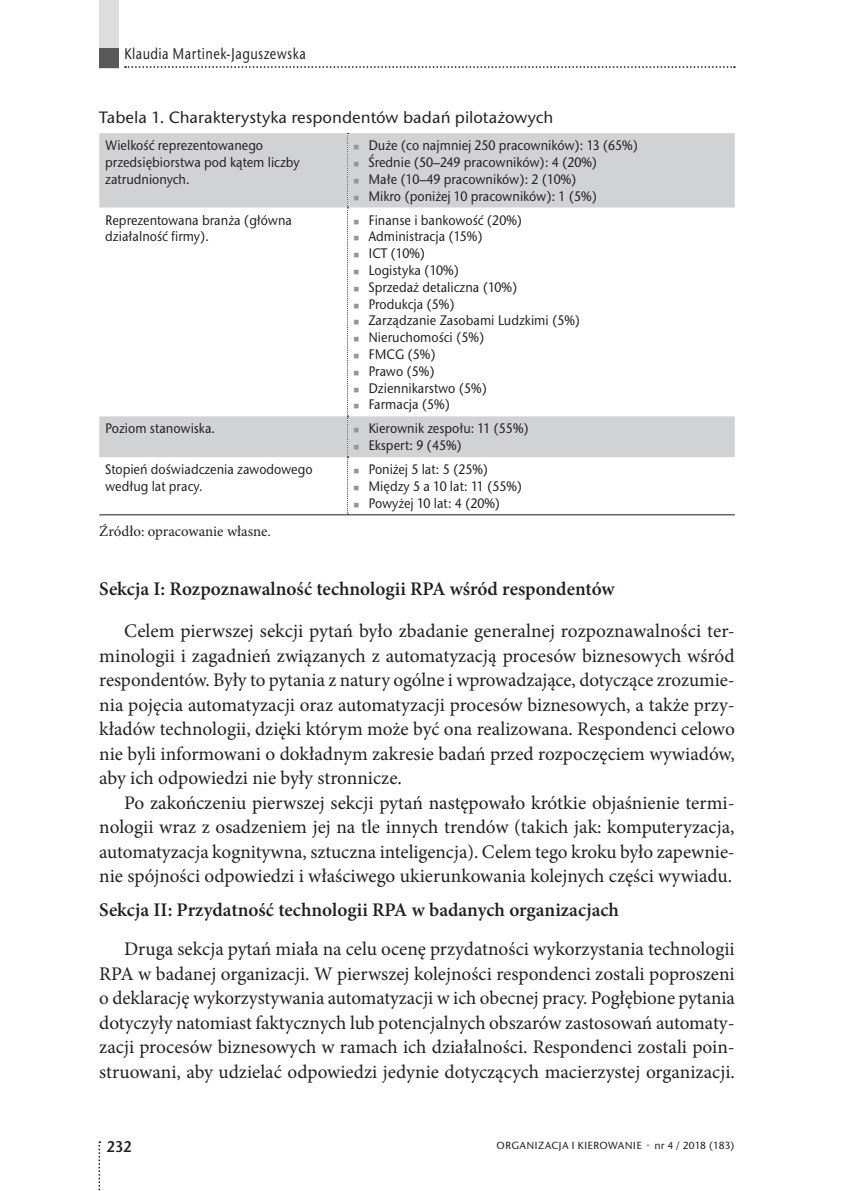
<style>
.page{position:relative;width:844px;height:1191px;background:#fff}
.page>*{position:absolute;margin:0;border:0;box-sizing:border-box;transform-origin:0 0}
.t1{font:19.25px/24.5px "Minion Pro";color:#231f20;text-align:justify}
.t2{font:600 19.25px "Minion Pro";color:#231f20}
.t3{font:500 16.62px "Stone Sans Itc TOT";color:#231f20}
.t4{font:500 15.75px "Stone Sans Itc TOT";letter-spacing:.03em;color:#231f20;scale:.8 1}
.t5{font:15.75px "Stone Sans Itc TOT Semi";color:#231f20;scale:.9 1}
.t6{font:14.88px "Minion Pro";color:#231f20}
.t7{font:500 14px/16.8px "Stone Sans Itc TOT";color:#231f20;scale:.9 1}
.t8{font:500 10.5px "Stone Sans Itc TOT";letter-spacing:.02em;color:#231f20}
.s1{color:#bcbdc0}
</style>
<div class="page">
<svg style="left:98px;top:1141px;width:2px;height:50px"></svg>
<svg style="left:125px;top:66px;width:609px;height:2px"></svg>
<div style="left:99px;top:0;width:20px;height:68px;background:#dcdddf"></div>
<div style="left:99px;top:48px;width:20px;height:20px;background:#57585a"></div>
<svg style="left:99px;top:133px;width:635px;height:324px"></svg>
<svg style="left:347px;top:133px;width:1px;height:381px"></svg>
<hr style="left:99px;top:514px;width:248px;height:1px;background:#231f20">
<hr style="left:347px;top:514px;width:387px;height:1px;background:#231f20">
<svg style="left:354px;top:145px;width:4px;height:5px"></svg>
<svg style="left:354px;top:162px;width:4px;height:4px"></svg>
<svg style="left:354px;top:179px;width:4px;height:4px"></svg>
<svg style="left:354px;top:195px;width:4px;height:5px"></svg>
<svg style="left:354px;top:219px;width:4px;height:5px"></svg>
<svg style="left:354px;top:236px;width:4px;height:5px"></svg>
<svg style="left:354px;top:253px;width:4px;height:5px"></svg>
<svg style="left:354px;top:270px;width:4px;height:4px"></svg>
<svg style="left:354px;top:287px;width:4px;height:4px"></svg>
<svg style="left:354px;top:303px;width:4px;height:5px"></svg>
<svg style="left:354px;top:320px;width:4px;height:5px"></svg>
<svg style="left:354px;top:337px;width:4px;height:5px"></svg>
<svg style="left:354px;top:354px;width:4px;height:4px"></svg>
<svg style="left:354px;top:371px;width:4px;height:4px"></svg>
<svg style="left:354px;top:387px;width:4px;height:5px"></svg>
<svg style="left:354px;top:404px;width:4px;height:5px"></svg>
<svg style="left:354px;top:428px;width:4px;height:5px"></svg>
<svg style="left:354px;top:445px;width:4px;height:5px"></svg>
<p class="t4" style="left:124px;top:45px;width:229px">Klaudia Martinek-Jaguszewska</p>
<p class="t3" style="left:99px;top:107px;width:455px">Tabela 1. Charakterystyka respondentów badań pilotażowych</p>
<p class="t7" style="left:105px;top:137px;width:217px">Wielkość reprezentowanego przedsiębiorstwa pod kątem liczby zatrudnionych.</p>
<p class="t7" style="left:368px;top:137px;width:301px">Duże (co najmniej 250 pracowników): 13 (65%)<br>Średnie (50–249 pracowników): 4 (20%)<br>Małe (10–49 pracowników): 2 (10%)<br>Mikro (poniżej 10 pracowników): 1 (5%)</p>
<p class="t7" style="left:105px;top:212px;width:209px">Reprezentowana branża (główna działalność firmy).</p>
<p class="t7" style="left:368px;top:212px;width:237px">Finanse i bankowość (20%)<br>Administracja (15%)<br>ICT (10%)<br>Logistyka (10%)<br>Sprzedaż detaliczna (10%)<br>Produkcja (5%)<br>Zarządzanie Zasobami Ludzkimi (5%)<br>Nieruchomości (5%)<br>FMCG (5%)<br>Prawo (5%)<br>Dziennikarstwo (5%)<br>Farmacja (5%)</p>
<p class="t7" style="left:105px;top:420px;width:123px">Poziom stanowiska.</p>
<p class="t7" style="left:368px;top:420px;width:180px">Kierownik zespołu: 11 (55%)<br>Ekspert: 9 (45%)</p>
<p class="t7" style="left:105px;top:461px;width:232px">Stopień doświadczenia zawodowego według lat pracy.</p>
<p class="t7" style="left:368px;top:461px;width:172px">Poniżej 5 lat: 5 (25%)<br>Między 5 a 10 lat: 11 (55%)<br>Powyżej 10 lat: 4 (20%)</p>
<p class="t6" style="left:99px;top:521px;width:173px">Źródło: opracowanie własne.</p>
<p class="t2" style="left:99px;top:575px;width:517px">Sekcja I: Rozpoznawalność technologii RPA wśród respondentów</p>
<p class="t1" style="left:99px;top:619px;width:637px;text-indent:25px">Celem pierwszej sekcji pytań było zbadanie generalnej rozpoznawalności ter&shy;minologii i zagadnień związanych z automatyzacją procesów biznesowych wśród respondentów. Były to pytania z natury ogólne i wprowadzające, dotyczące zrozumie&shy;nia pojęcia automatyzacji oraz automatyzacji procesów biznesowych, a także przy&shy;kładów technologii, dzięki którym może być ona realizowana. Respondenci celowo nie byli informowani o dokładnym zakresie badań przed rozpoczęciem wywiadów, aby ich odpowiedzi nie były stronnicze.</p>
<p class="t1" style="left:99px;top:790px;width:636px;text-indent:25px">Po zakończeniu pierwszej sekcji pytań następowało krótkie objaśnienie termi&shy;nologii wraz z osadzeniem jej na tle innych trendów (takich jak: komputeryzacja, automatyzacja kognitywna, sztuczna inteligencja). Celem tego kroku było zapewnie&shy;nie spójności odpowiedzi i właściwego ukierunkowania kolejnych części wywiadu.</p>
<p class="t2" style="left:99px;top:897px;width:521px">Sekcja II: Przydatność technologii RPA w badanych organizacjach</p>
<p class="t1" style="left:99px;top:937px;width:637px;text-indent:25px">Druga sekcja pytań miała na celu ocenę przydatności wykorzystania technologii RPA w badanej organizacji. W pierwszej kolejności respondenci zostali poproszeni o deklarację wykorzystywania automatyzacji w ich obecnej pracy. Pogłębione pytania dotyczyły natomiast faktycznych lub potencjalnych obszarów zastosowań automaty&shy;zacji procesów biznesowych w ramach ich działalności. Respondenci zostali poin&shy;struowani, aby udzielać odpowiedzi jedynie dotyczących macierzystej organizacji.</p>
<p class="t5" style="left:107px;top:1137px;width:30px">232</p>
<p class="t8" style="left:496px;top:1138px;width:240px">ORGANIZACJA I KIEROWANIE <span class="s1">•</span> nr 4 / 2018 (183)</p>
</div>
